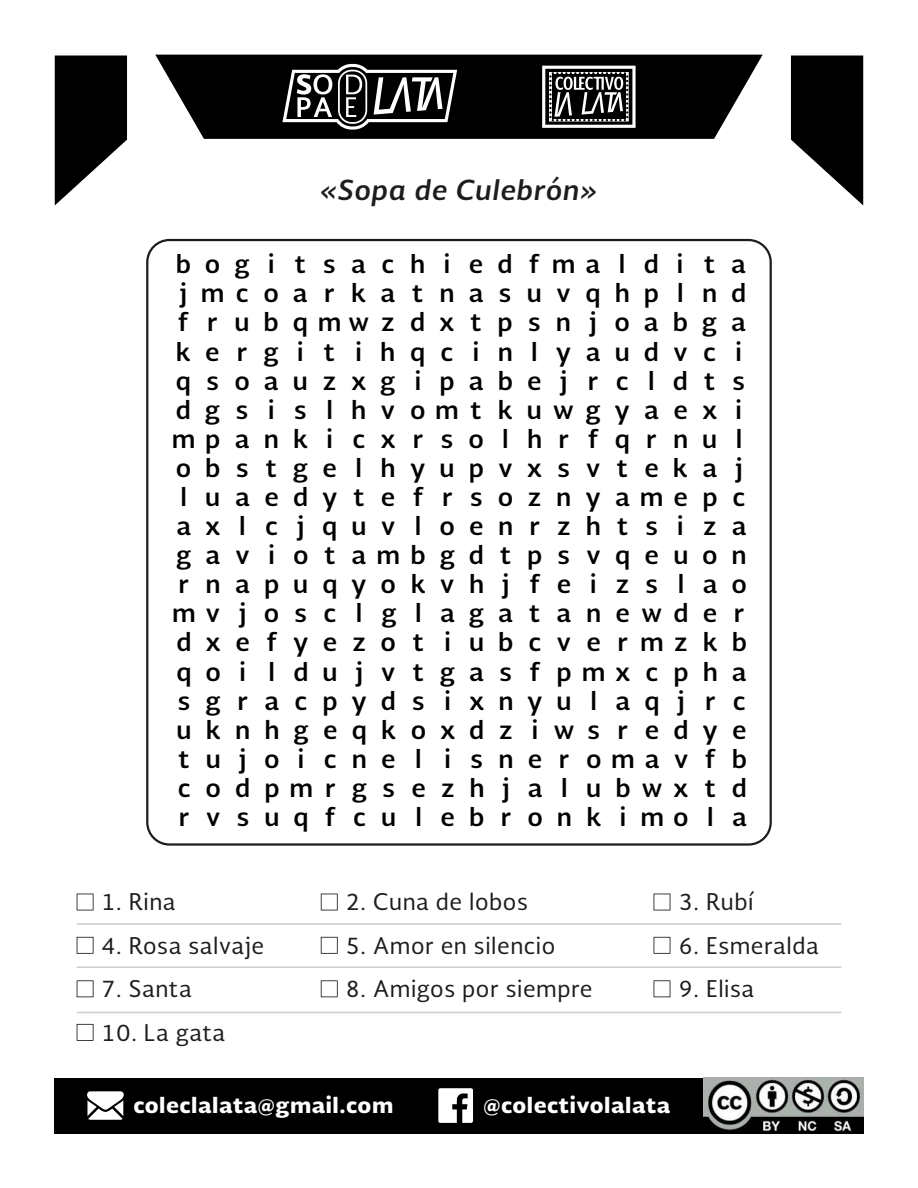
<style>
.page{position:relative;width:918px;height:1188px;background:#fff}
.page>*{position:absolute;margin:0;border:0;box-sizing:border-box;transform-origin:0 0}
.t1{font:italic 700 27px "Soberana Sans";letter-spacing:.025em;color:#1d1d1b}
.t2{font:700 24.75px/29.1px "Soberana Sans";letter-spacing:.605em;color:#000100;text-align:center}
.t3{font:22.5px "Soberana Sans";letter-spacing:.025em;color:#1d1d1b}
.t4{font:900 21px "Soberana Sans";letter-spacing:.025em;color:#fff}
</style>
<div class="page">
<hr style="left:77px;top:923px;width:764px;height:2px;background:#cecdce">
<hr style="left:77px;top:966px;width:764px;height:2px;background:#cecdce">
<hr style="left:77px;top:1012px;width:764px;height:1px;background:#cecdce">
<svg style="left:77px;top:894px;width:17px;height:16px"></svg>
<svg style="left:77px;top:937px;width:17px;height:17px"></svg>
<svg style="left:77px;top:980px;width:17px;height:17px"></svg>
<svg style="left:321px;top:894px;width:17px;height:16px"></svg>
<svg style="left:321px;top:937px;width:17px;height:17px"></svg>
<svg style="left:321px;top:980px;width:17px;height:17px"></svg>
<svg style="left:654px;top:894px;width:16px;height:16px"></svg>
<svg style="left:654px;top:937px;width:16px;height:17px"></svg>
<svg style="left:654px;top:980px;width:16px;height:17px"></svg>
<svg style="left:77px;top:1024px;width:17px;height:17px"></svg>
<svg style="left:55px;top:56px;width:72px;height:149px"></svg>
<svg style="left:791px;top:56px;width:72px;height:149px"></svg>
<svg style="left:155px;top:55px;width:608px;height:84px;background:#202020"></svg>
<svg style="left:542px;top:66px;width:94px;height:62px"></svg>
<svg style="left:282px;top:64px;width:175px;height:66px"></svg>
<div style="left:338px;top:70px;width:29px;height:54px;border:2px solid #fff;border-radius:13px"></div>
<div style="left:55px;top:1078px;width:808px;height:55px;background:#000"></div>
<svg style="left:87px;top:1091px;width:37px;height:29px"></svg>
<svg style="left:438px;top:1088px;width:35px;height:35px"></svg>
<img style="left:703px;top:1078px;width:160px;height:55px">
<p class="t1" style="left:320px;top:171px;width:279px">«Sopa de Culebrón»</p>
<p class="t2" style="left:172px;top:249px;width:577px">bogi tsachiedfmaldi ta jmcoarkatnasuvqhp l nd f rubqmwzdxtpsn j oabga kergi t ihqcinlyaudvci qsoauzxg i pabej rc ldts dgs i s l hvomtkuwgyaex i mpanki cxrsolhr fqrnul obstge l hyupvxsvtekaj l uaedyte f r soznyamepc axlcjquvloenrzhtsiza gav i otambgdtpsvqeuon rnapuqyokvh j fe i zs l ao mvjosc l glagatanewder dxefyezot i ubcvermzkb qo i l duj vtgasfpmxcpha sgracpyds ixnyulaqj rc uknhgeqkoxdz iws redye tujoi cne l i sneromavfb codpmrgsezhja l ubwxtd rvsuqfcu lebronkimola</p>
<p class="t3" style="left:101px;top:887px;width:76px">1. Rina</p>
<p class="t3" style="left:101px;top:930px;width:165px">4. Rosa salvaje</p>
<p class="t3" style="left:101px;top:974px;width:92px">7. Santa</p>
<p class="t3" style="left:101px;top:1017px;width:126px">10. La gata</p>
<p class="t3" style="left:345px;top:887px;width:184px">2. Cuna de lobos</p>
<p class="t3" style="left:345px;top:930px;width:211px">5. Amor en silencio</p>
<p class="t3" style="left:345px;top:974px;width:249px">8. Amigos por siempre</p>
<p class="t3" style="left:678px;top:887px;width:77px">3. Rubí</p>
<p class="t3" style="left:678px;top:930px;width:142px">6. Esmeralda</p>
<p class="t3" style="left:678px;top:974px;width:77px">9. Elisa</p>
<p class="t4" style="left:133px;top:1090px;width:261px">coleclalata@gmail.com</p>
<p class="t4" style="left:483px;top:1090px;width:188px">@colectivolalata</p>
</div>
